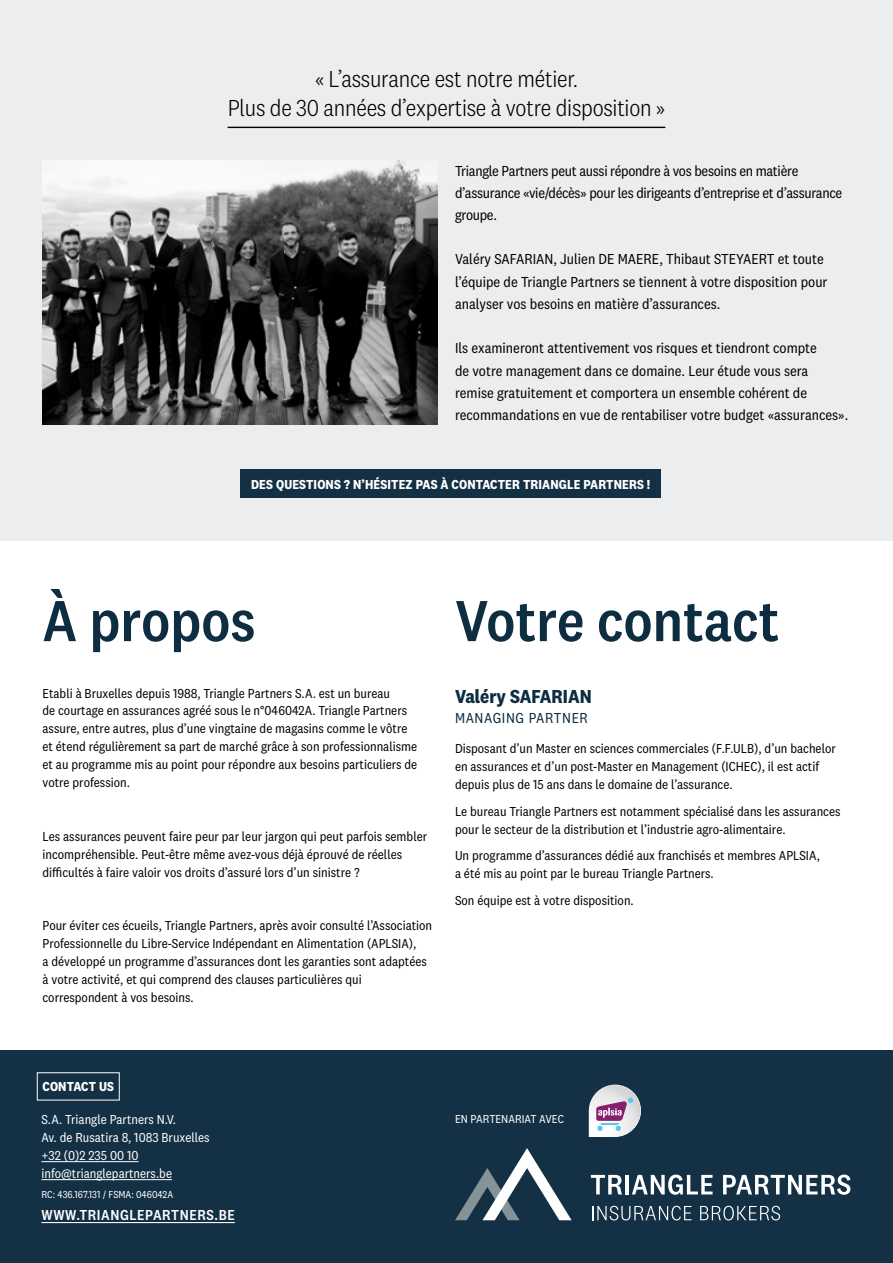
<style>
.page{position:relative;width:893px;height:1263px;background:#fff}
.page>*{position:absolute;margin:0;border:0;box-sizing:border-box;transform-origin:0 0}
.t1{font:500 60px "National 2 Narrow";color:#0d2d41}
.t2{font:300 24px/28.8px "National 2 Narrow";letter-spacing:-.01em;color:#000;text-align:center}
.t3{font:700 19.5px "National 2 Narrow";color:#0d2d41}
.t4{font:15px/22.2px "National 2 Narrow";color:#000}
.t5{font:15px/22.2px "National 2 Narrow";letter-spacing:-.02em;color:#000}
.t6{font:500 15px "National 2 Narrow";letter-spacing:.04em;color:#fff}
.t7{font:15px "National 2 Narrow";letter-spacing:.04em;color:#0d2d41}
.t8{font:13.5px/18px "National 2 Narrow";color:#000}
.t9{font:13.5px/18px "National 2 Narrow";color:#fff}
.t10{font:700 13.5px "National 2 Narrow";letter-spacing:.01em;color:#fff}
.t11{font:12px "National 2 Narrow";color:#fff}
.t12{font:10.5px "National 2 Narrow";color:#fff}
</style>
<div class="page">
<div style="left:0;top:0;width:893px;height:540px;background:#ebedef"></div>
<div style="left:0;top:1050px;width:893px;height:213px;background:#133045"></div>
<hr style="left:228px;top:127px;width:437px;height:1px;background:#000">
<svg style="left:591px;top:1175px;width:31px;height:19px"></svg>
<hr style="left:625px;top:1175px;width:4px;height:19px;background:#fff">
<svg style="left:632px;top:1174px;width:81px;height:21px"></svg>
<svg style="left:723px;top:1174px;width:127px;height:21px"></svg>
<svg style="left:592px;top:1206px;width:99px;height:14px"></svg>
<svg style="left:700px;top:1206px;width:80px;height:14px"></svg>
<svg style="left:455px;top:1148px;width:117px;height:72px"></svg>
<img style="left:43px;top:161px;width:395px;height:263px">
<div style="left:240px;top:469px;width:421px;height:28px;background:#133045"></div>
<svg style="left:589px;top:1085px;width:52px;height:52px;background:#b6b0bf"></svg>
<hr style="left:41px;top:1161px;width:97px;height:1px;background:#fff">
<hr style="left:41px;top:1179px;width:131px;height:1px;background:#fff">
<hr style="left:41px;top:1222px;width:194px;height:1px;background:#fff">
<h2 class="t2" style="left:228px;top:65px;width:439px">« L’assurance est notre métier.<br>Plus de 30 années d’expertise à votre disposition »</h2>
<p class="t5" style="left:455px;top:159px;width:389px">Triangle Partners peut aussi répondre à vos besoins en matière d’assurance «vie/décès» pour les dirigeants d’entreprise et d’assurance groupe.</p>
<p class="t4" style="left:455px;top:248px;width:374px">Valéry SAFARIAN, Julien DE MAERE, Thibaut STEYAERT et toute l’équipe de Triangle Partners se tiennent à votre disposition pour analyser vos besoins en matière d’assurances.</p>
<p class="t4" style="left:455px;top:337px;width:395px">Ils examineront attentivement vos risques et tiendront compte<br>de votre management dans ce domaine. Leur étude vous sera remise gratuitement et comportera un ensemble cohérent de recommandations en vue de rentabiliser votre budget «assurances».</p>
<p class="t10" style="left:251px;top:476px;width:401px">DES QUESTIONS ? N’HÉSITEZ PAS À CONTACTER TRIANGLE PARTNERS !</p>
<h1 class="t1" style="left:43px;top:586px;width:215px">À propos</h1>
<p class="t8" style="left:43px;top:684px;width:376px">Etabli à Bruxelles depuis 1988, Triangle Partners S.A. est un bureau<br>de courtage en assurances agréé sous le n°046042A. Triangle Partners assure, entre autres, plus d’une vingtaine de magasins comme le vôtre et étend régulièrement sa part de marché grâce à son professionnalisme et au programme mis au point pour répondre aux besoins particuliers de votre profession.</p>
<p class="t8" style="left:43px;top:827px;width:386px">Les assurances peuvent faire peur par leur jargon qui peut parfois sembler incompréhensible. Peut-être même avez-vous déjà éprouvé de réelles difficultés à faire valoir vos droits d’assuré lors d’un sinistre ?</p>
<p class="t8" style="left:43px;top:916px;width:391px">Pour éviter ces écueils, Triangle Partners, après avoir consulté l’Association Professionnelle du Libre-Service Indépendant en Alimentation (APLSIA),<br>a développé un programme d’assurances dont les garanties sont adaptées à votre activité, et qui comprend des clauses particulières qui correspondent à vos besoins.</p>
<h1 class="t1" style="left:455px;top:586px;width:326px">Votre contact</h1>
<h3 class="t3" style="left:455px;top:685px;width:138px">Valéry SAFARIAN</h3>
<p class="t7" style="left:455px;top:709px;width:134px">MANAGING PARTNER</p>
<p class="t8" style="left:455px;top:740px;width:382px">Disposant d’un Master en sciences commerciales (F.F.ULB), d’un bachelor en assurances et d’un post-Master en Management (ICHEC), il est actif depuis plus de 15 ans dans le domaine de l’assurance.</p>
<p class="t8" style="left:455px;top:802px;width:387px">Le bureau Triangle Partners est notamment spécialisé dans les assurances pour le secteur de la distribution et l’industrie agro-alimentaire.</p>
<p class="t8" style="left:455px;top:847px;width:367px">Un programme d’assurances dédié aux franchisés et membres APLSIA, a été mis au point par le bureau Triangle Partners.</p>
<p class="t8" style="left:455px;top:891px;width:180px">Son équipe est à votre disposition.</p>
<p class="t10" style="left:43px;top:1079px;width:73px">CONTACT US</p>
<p class="t9" style="left:41px;top:1110px;width:170px">S.A. Triangle Partners N.V.<br>Av. de Rusatira 8, 1083 Bruxelles +32 (0)2 235 00 10 info@trianglepartners.be</p>
<p class="t12" style="left:41px;top:1188px;width:133px">RC: 436.167.131 / FSMA: 046042A</p>
<p class="t6" style="left:41px;top:1207px;width:195px">WWW.TRIANGLEPARTNERS.BE</p>
<p class="t11" style="left:455px;top:1112px;width:110px">EN PARTENARIAT AVEC</p>
</div>
